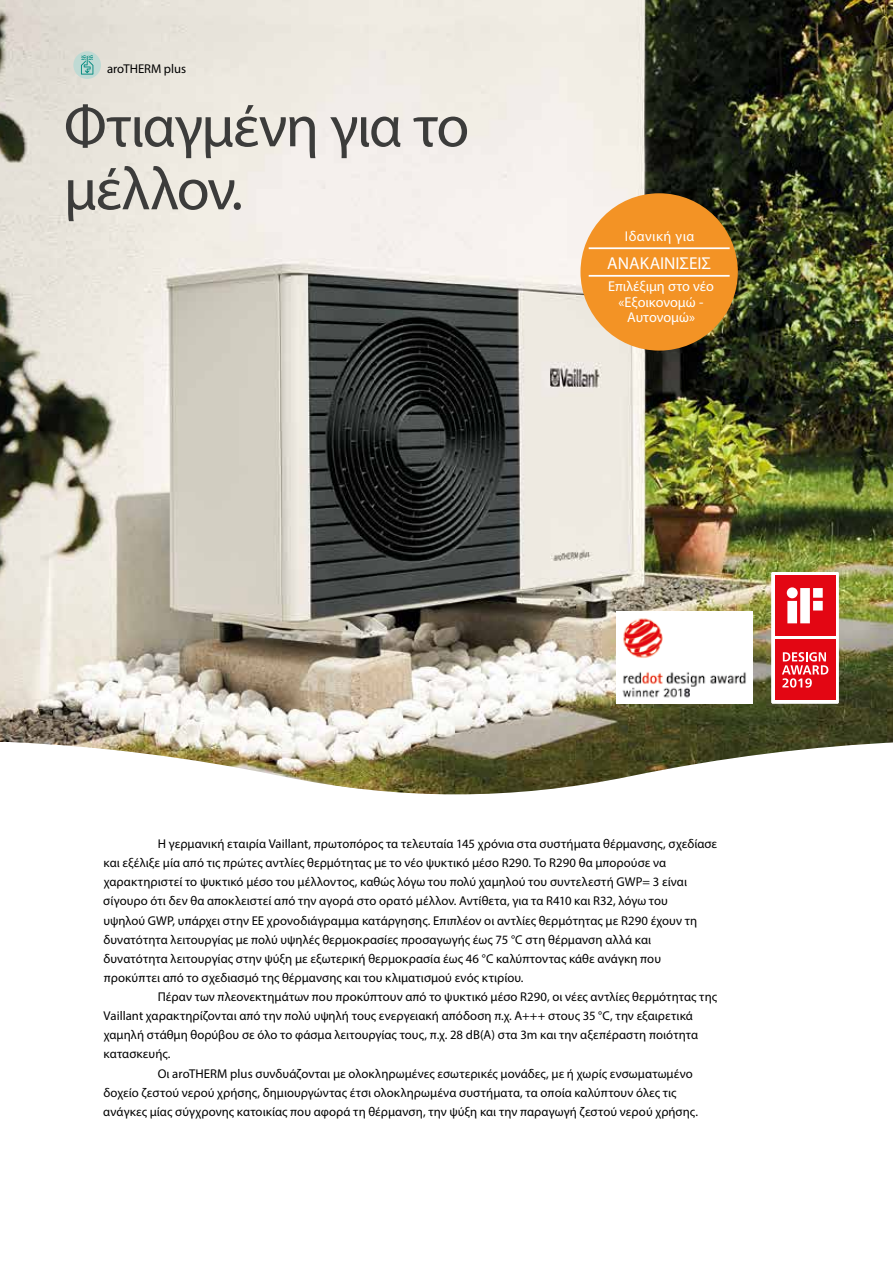
<style>
.page{position:relative;width:893px;height:1263px;background:#fff}
.page>*{position:absolute;margin:0;border:0;box-sizing:border-box;transform-origin:0 0}
.t1{font:60px/63px "Myriad Pro";letter-spacing:-.025em;color:#3c3c3b}
.t2{font:17.25px "Myriad Pro";letter-spacing:-.005em;color:#fff}
.t3{font:14.25px/15.8px "Myriad Pro";color:#fff;text-align:center}
.t4{font:14.25px "Myriad Pro";letter-spacing:.03em;color:#fff}
.t5{font:12.75px "Myriad Pro";letter-spacing:.005em;color:#000}
</style>
<div class="page">
<img style="left:0;top:0;width:893px;height:742px">
<img style="left:10px;top:742px;width:883px;height:53px">
<img style="left:617px;top:612px;width:135px;height:92px">
<div style="left:771px;top:572px;width:68px;height:132px;background:#fff"></div>
<div style="left:775px;top:639px;width:60px;height:61px;background:#e30613"></div>
<div style="left:775px;top:575px;width:60px;height:61px;background:#e30613"></div>
<svg style="left:787px;top:587px;width:36px;height:36px"></svg>
<svg style="left:782px;top:652px;width:46px;height:36px"></svg>
<div style="left:580px;top:193px;width:158px;height:158px;background:#f39325;border-radius:50%"></div>
<hr style="left:589px;top:247px;width:141px;height:2px;background:#fff">
<hr style="left:589px;top:275px;width:141px;height:2px;background:#fff">
<div style="left:73px;top:51px;width:28px;height:28px;background:#bcdad4;border-radius:50%"></div>
<svg style="left:81px;top:55px;width:12px;height:20px"></svg>
<p class="t5" style="left:107px;top:60px;width:80px">aroTHERM plus</p>
<h1 class="t1" style="left:64px;top:94px;width:407px">Φτιαγμένη για το μέλλον.</h1>
<p class="t4" style="left:625px;top:227px;width:71px">Ιδανική για</p>
<p class="t3" style="left:608px;top:278px;width:107px">Επιλέξιμη στο νέο «Εξοικονομώ -<br>Αυτονομώ»</p>
<h2 class="t2" style="left:607px;top:252px;width:105px">ΑΝΑΚΑΙΝΙΣΕΙΣ</h2>
<p class="t5" style="left:158px;top:836px;width:561px">H γερμανική εταιρία Vaillant, πρωτοπόρος τα τελευταία 145 χρόνια στα συστήματα θέρμανσης, σχεδίασε</p>
<p class="t5" style="left:104px;top:855px;width:564px">και εξέλιξε μία από τις πρώτες αντλίες θερμότητας με το νέο ψυκτικό μέσο R290. Το R290 θα μπορούσε να</p>
<p class="t5" style="left:104px;top:874px;width:585px">χαρακτηριστεί το ψυκτικό μέσο του μέλλοντος, καθώς λόγω του πολύ χαμηλού του συντελεστή GWP= 3 είναι</p>
<p class="t5" style="left:103px;top:893px;width:566px">σίγουρο ότι δεν θα αποκλειστεί από την αγορά στο ορατό μέλλον. Αντίθετα, για τα R410 και R32, λόγω του</p>
<p class="t5" style="left:103px;top:912px;width:595px">υψηλού GWP, υπάρχει στην ΕΕ χρονοδιάγραμμα κατάργησης. Επιπλέον οι αντλίες θερμότητας με R290 έχουν τη</p>
<p class="t5" style="left:103px;top:931px;width:549px">δυνατότητα λειτουργίας με πολύ υψηλές θερμοκρασίες προσαγωγής έως 75 °C στη θέρμανση αλλά και</p>
<p class="t5" style="left:103px;top:951px;width:559px">δυνατότητα λειτουργίας στην ψύξη με εξωτερική θερμοκρασία έως 46 °C καλύπτοντας κάθε ανάγκη που</p>
<p class="t5" style="left:104px;top:970px;width:421px">προκύπτει από το σχεδιασμό της θέρμανσης και του κλιματισμού ενός κτιρίου.</p>
<p class="t5" style="left:158px;top:989px;width:561px">Πέραν των πλεονεκτημάτων που προκύπτουν από το ψυκτικό μέσο R290, οι νέες αντλίες θερμότητας της</p>
<p class="t5" style="left:104px;top:1008px;width:591px">Vaillant χαρακτηρίζονται από την πολύ υψηλή τους ενεργειακή απόδοση π.χ. Α+++ στους 35 °C, την εξαιρετικά</p>
<p class="t5" style="left:104px;top:1027px;width:596px">χαμηλή στάθμη θορύβου σε όλο το φάσμα λειτουργίας τους, π.χ. 28 dB(Α) στα 3m και την αξεπέραστη ποιότητα</p>
<p class="t5" style="left:104px;top:1046px;width:68px">κατασκευής.</p>
<p class="t5" style="left:158px;top:1065px;width:537px">Οι aroTHERM plus συνδυάζονται με ολοκληρωμένες εσωτερικές μονάδες, με ή χωρίς ενσωματωμένο</p>
<p class="t5" style="left:103px;top:1084px;width:575px">δοχείο ζεστού νερού χρήσης, δημιουργώντας έτσι ολοκληρωμένα συστήματα, τα οποία καλύπτουν όλες τις</p>
<p class="t5" style="left:103px;top:1104px;width:596px">ανάγκες μίας σύγχρονης κατοικίας που αφορά τη θέρμανση, την ψύξη και την παραγωγή ζεστού νερού χρήσης.</p>
</div>
